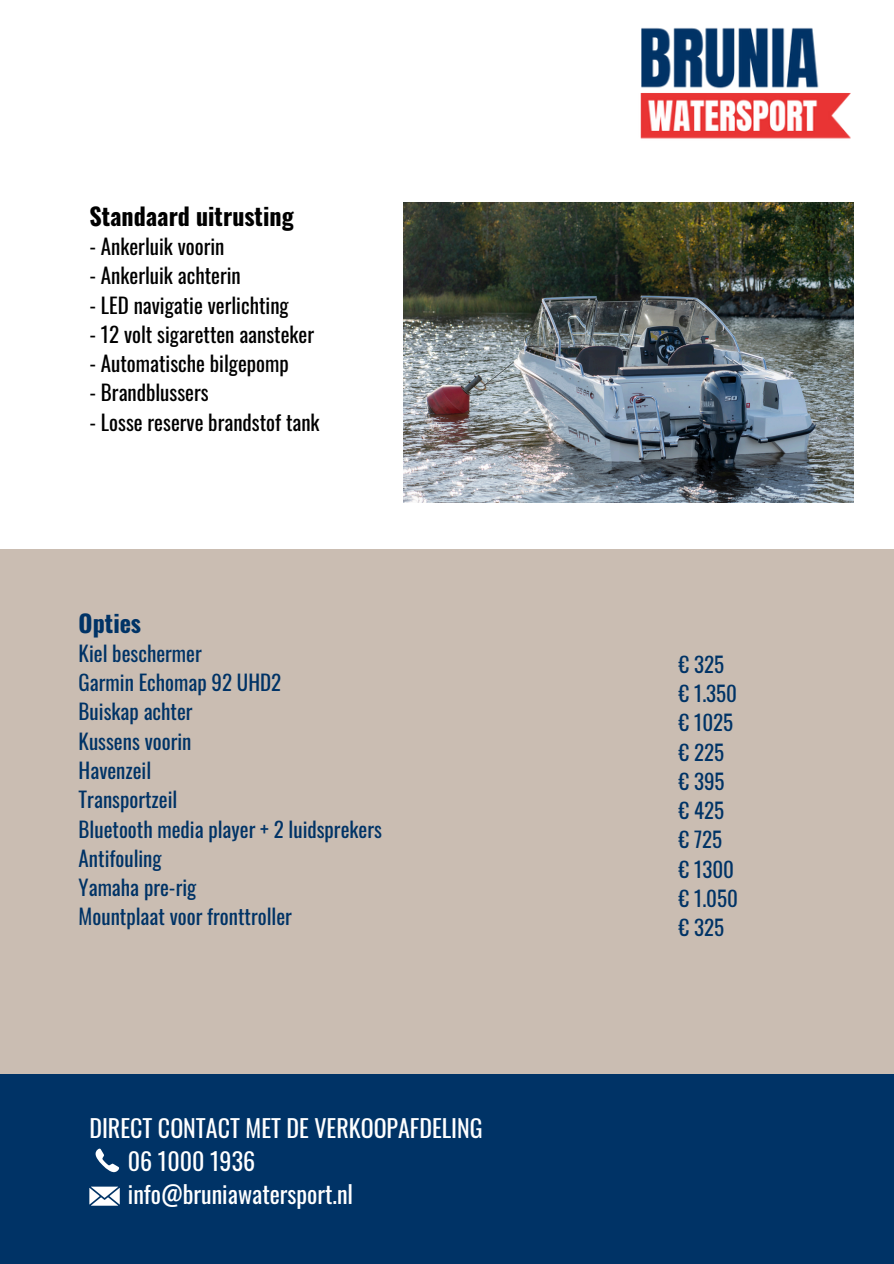
<style>
.page{position:relative;width:894px;height:1264px;background:#fff}
.page>*{position:absolute;margin:0;border:0;box-sizing:border-box;transform-origin:0 0}
.t1{font:24px/32.7px "Oswald";color:#fff}
.t2{font:700 24px "Oswald";color:#000}
.t3{font:700 24px "Oswald";color:#036}
.t4{font:21px "Oswald";color:#036}
.t5{font:21px "Oswald";color:#000}
</style>
<div class="page">
<div style="left:0;top:549px;width:893px;height:525px;background:#cabdb2"></div>
<div style="left:0;top:1074px;width:893px;height:189px;background:#036"></div>
<svg style="left:95px;top:1148px;width:24px;height:25px"></svg>
<svg style="left:89px;top:1186px;width:31px;height:19px"></svg>
<img style="left:403px;top:202px;width:450px;height:301px">
<img style="left:640px;top:27px;width:211px;height:112px">
<p class="t2" style="left:89px;top:197px;width:206px">Standaard uitrusting</p>
<p class="t5" style="left:89px;top:230px;width:136px">- Ankerluik voorin</p>
<p class="t5" style="left:89px;top:259px;width:153px">- Ankerluik achterin</p>
<p class="t5" style="left:89px;top:288px;width:201px">- LED navigatie verlichting</p>
<p class="t5" style="left:89px;top:318px;width:226px">- 12 volt sigaretten aansteker</p>
<p class="t5" style="left:89px;top:347px;width:201px">- Automatische bilgepomp</p>
<p class="t5" style="left:89px;top:376px;width:121px">- Brandblussers</p>
<p class="t5" style="left:89px;top:405px;width:232px">- Losse reserve brandstof tank</p>
<p class="t3" style="left:79px;top:604px;width:64px">Opties</p>
<p class="t4" style="left:79px;top:637px;width:125px">Kiel beschermer</p>
<p class="t4" style="left:79px;top:666px;width:204px">Garmin Echomap 92 UHD2</p>
<p class="t4" style="left:79px;top:695px;width:115px">Buiskap achter</p>
<p class="t4" style="left:79px;top:724px;width:114px">Kussens voorin</p>
<p class="t4" style="left:79px;top:754px;width:74px">Havenzeil</p>
<p class="t4" style="left:79px;top:783px;width:100px">Transportzeil</p>
<p class="t4" style="left:79px;top:812px;width:305px">Bluetooth media player + 2 luidsprekers</p>
<p class="t4" style="left:79px;top:841px;width:84px">Antifouling</p>
<p class="t4" style="left:79px;top:871px;width:119px">Yamaha pre-rig</p>
<p class="t4" style="left:79px;top:900px;width:215px">Mountplaat voor fronttroller</p>
<p class="t1" style="left:128px;top:1110px;width:356px;text-indent:-38px">DIRECT CONTACT MET DE VERKOOPAFDELING<br>06 1000 1936 info@bruniawatersport.nl</p>
<p class="t4" style="left:678px;top:648px;width:47px">€ 325</p>
<p class="t4" style="left:678px;top:677px;width:60px">€ 1.350</p>
<p class="t4" style="left:678px;top:706px;width:56px">€ 1025</p>
<p class="t4" style="left:678px;top:735px;width:47px">€ 225</p>
<p class="t4" style="left:678px;top:765px;width:47px">€ 395</p>
<p class="t4" style="left:678px;top:794px;width:47px">€ 425</p>
<p class="t4" style="left:678px;top:823px;width:45px">€ 725</p>
<p class="t4" style="left:678px;top:852px;width:57px">€ 1300</p>
<p class="t4" style="left:678px;top:882px;width:61px">€ 1.050</p>
<p class="t4" style="left:678px;top:911px;width:47px">€ 325</p>
</div>
